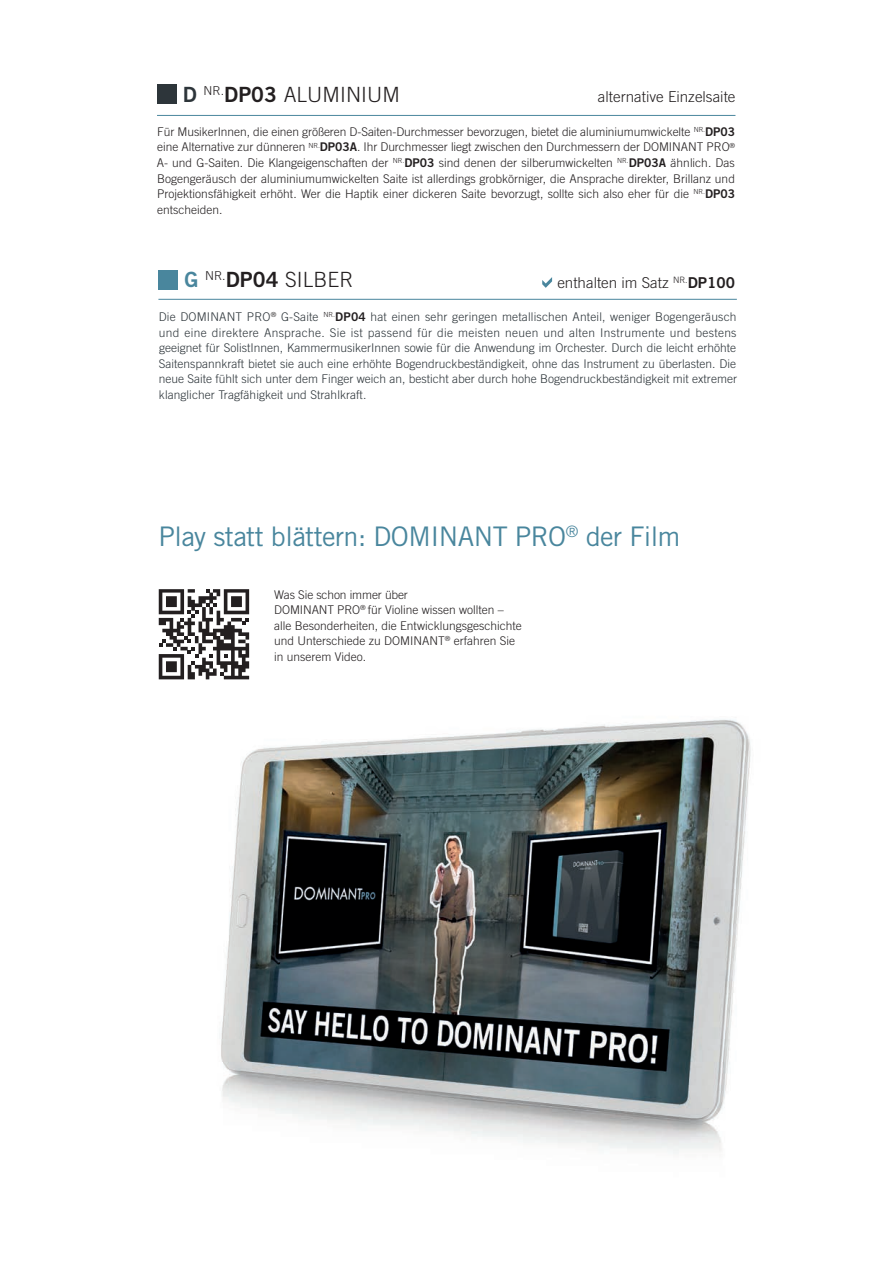
<style>
.page{position:relative;width:893px;height:1263px;background:#fff}
.page>*{position:absolute;margin:0;border:0;box-sizing:border-box;transform-origin:0 0}
.t1{font:27px "Trade Gothic";letter-spacing:-.02em;color:#49869d}
.t2{font:300 21px "Trade Gothic";letter-spacing:.005em;color:#231f20}
.t3{font:300 15px "Trade Gothic";color:#231f20}
.t4{font:300 12px/15.6px "Trade Gothic";color:#231f20;text-align:justify}
.t5{font:300 12px/15.6px "Trade Gothic";letter-spacing:.005em;color:#2d353a;text-align:justify}
.s1{font-family:"Trade Gothic Bold Two";font-weight:400;color:#2d353a}
.s2{font-family:"Trade Gothic Bold Two";font-weight:400}
.s3{font-family:"Trade Gothic Bold Two";font-weight:400;color:#49869d}
.s4{font-family:"Trade Gothic Bold Two";font-weight:400;color:#231f20}
</style>
<div class="page">
<hr style="left:157px;top:115px;width:578px;height:1px;background:#49869d">
<div style="left:157px;top:84px;width:19px;height:20px;background:#2d353a"></div>
<hr style="left:158px;top:299px;width:579px;height:1px;background:#49869d">
<div style="left:159px;top:270px;width:19px;height:19px;background:#49869d"></div>
<img style="left:221px;top:676px;width:530px;height:478px">
<svg style="left:158px;top:589px;width:91px;height:91px"></svg>
<svg style="left:159px;top:589px;width:90px;height:90px"></svg>
<svg style="left:542px;top:277px;width:10px;height:11px"></svg>
<h2 class="t2" style="left:183px;top:82px;width:219px"><span class="s1">D</span> <sup>NR.</sup><span class="s2">DP03</span> ALUMINIUM</h2>
<p class="t4" style="left:157px;top:124px;width:580px">Für MusikerInnen, die einen größeren D-Saiten-Durchmesser bevorzugen, bietet die aluminiumumwickelte <sup>NR.</sup><span class="s2">DP03 </span>eine Alternative zur dünneren <sup>NR.</sup><span class="s2">DP03A</span>. Ihr Durchmesser liegt zwischen den Durchmessern der DOMINANT PRO<sup>® </sup>A- und G-Saiten. Die Klangeigenschaften der <sup>NR.</sup><span class="s2">DP03</span> sind denen der silberumwickelten <sup>NR.</sup><span class="s2">DP03A</span> ähnlich. Das Bogengeräusch der aluminiumumwickelten Saite ist allerdings grobkörniger, die Ansprache direkter, Brillanz und Projektionsfähigkeit erhöht. Wer die Haptik einer dickeren Saite bevorzugt, sollte sich also eher für die <sup>NR.</sup><span class="s2">DP03 </span>entscheiden.</p>
<p class="t3" style="left:598px;top:88px;width:139px">alternative Einzelsaite</p>
<h2 class="t2" style="left:184px;top:267px;width:170px"><span class="s3">G</span> <sup>NR.</sup><span class="s2">DP04</span> SILBER</h2>
<p class="t5" style="left:159px;top:309px;width:580px">Die DOMINANT PRO<sup>®</sup> G-Saite <sup>NR.</sup><span class="s4">DP04</span> hat einen sehr geringen metallischen Anteil, weniger Bogengeräusch und eine direktere Ansprache. Sie ist passend für die meisten neuen und alten Instrumente und bestens geeignet für SolistInnen, KammermusikerInnen sowie für die Anwendung im Orchester. Durch die leicht erhöhte Saitenspannkraft bietet sie auch eine erhöhte Bogendruckbeständigkeit, ohne das Instrument zu überlasten. Die neue Saite fühlt sich unter dem Finger weich an, besticht aber durch hohe Bogendruckbeständigkeit mit extremer klanglicher Tragfähigkeit und Strahlkraft.</p>
<p class="t3" style="left:557px;top:273px;width:179px">enthalten im Satz <sup>NR.</sup><span class="s2">DP100</span></p>
<h1 class="t1" style="left:158px;top:520px;width:523px">Play statt blättern: DOMINANT PRO<sup>®</sup> der Film</h1>
<p class="t4" style="left:274px;top:586px;width:249px;text-align:left">Was Sie schon immer über<br>DOMINANT PRO<sup>®</sup> für Violine wissen wollten – alle Besonderheiten, die Entwicklungsgeschichte und Unterschiede zu DOMINANT<sup>®</sup> erfahren Sie in unserem Video.</p>
</div>
